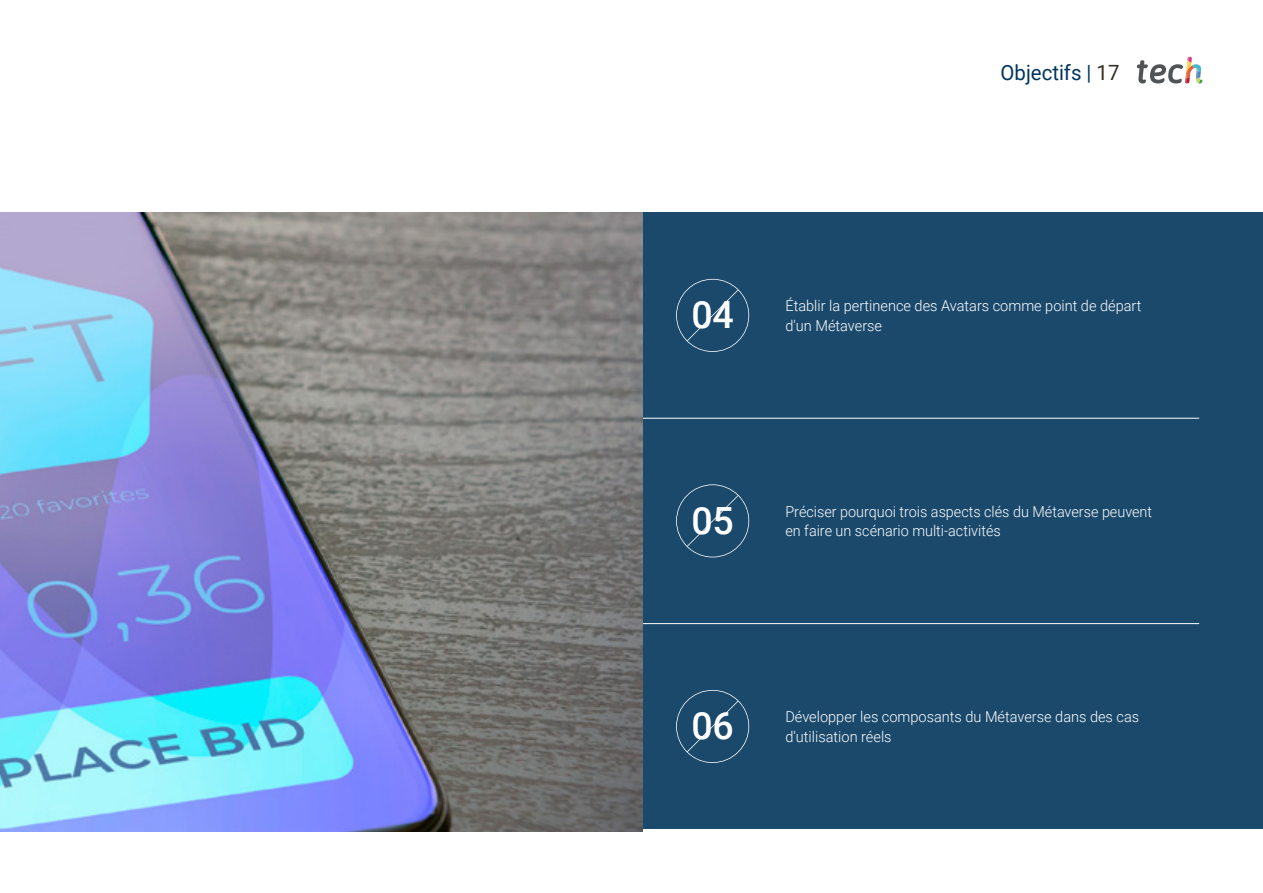
<style>
.page{position:relative;width:1263px;height:893px;background:#fff}
.page>*{position:absolute;margin:0;border:0;box-sizing:border-box;transform-origin:0 0}
.t1{font:500 37.5px "Roboto";color:#fff}
.t2{font:21px "Roboto";color:#00355e}
.t3{font:300 15px/19.5px "Roboto";color:#fff}
.t4{font:300 15px "Roboto";color:#fff;scale:.96 1}
.s1{color:#312e20}
</style>
<div class="page">
<div style="left:642px;top:213px;width:621px;height:616px;background:#1a496c"></div>
<svg style="left:676px;top:279px;width:73px;height:73px"></svg>
<svg style="left:676px;top:484px;width:73px;height:73px"></svg>
<svg style="left:676px;top:690px;width:73px;height:73px"></svg>
<hr style="left:0;top:418px;width:1199px;height:1px;background:#fff">
<hr style="left:0;top:623px;width:1199px;height:1px;background:#fff">
<svg style="left:1137px;top:57px;width:65px;height:27px"></svg>
<img style="left:0;top:213px;width:642px;height:618px">
<h2 class="t2" style="left:1000px;top:57px;width:120px">Objectifs | <span class="s1">17</span></h2>
<h1 class="t1" style="left:691px;top:288px;width:44px">04</h1>
<p class="t3" style="left:785px;top:296px;width:358px">Établir la pertinence des Avatars comme point de départ</p>
<p class="t3" style="left:785px;top:315px;width:98px">d'un Métaverse</p>
<h1 class="t1" style="left:691px;top:494px;width:44px">05</h1>
<p class="t4" style="left:785px;top:501px;width:383px">Préciser pourquoi trois aspects clés du Métaverse peuvent</p>
<p class="t4" style="left:785px;top:521px;width:226px">en faire un scénario multi-activités</p>
<h1 class="t1" style="left:691px;top:699px;width:44px">06</h1>
<p class="t3" style="left:785px;top:707px;width:355px">Développer les composants du Métaverse dans des cas d'utilisation réels</p>
</div>
